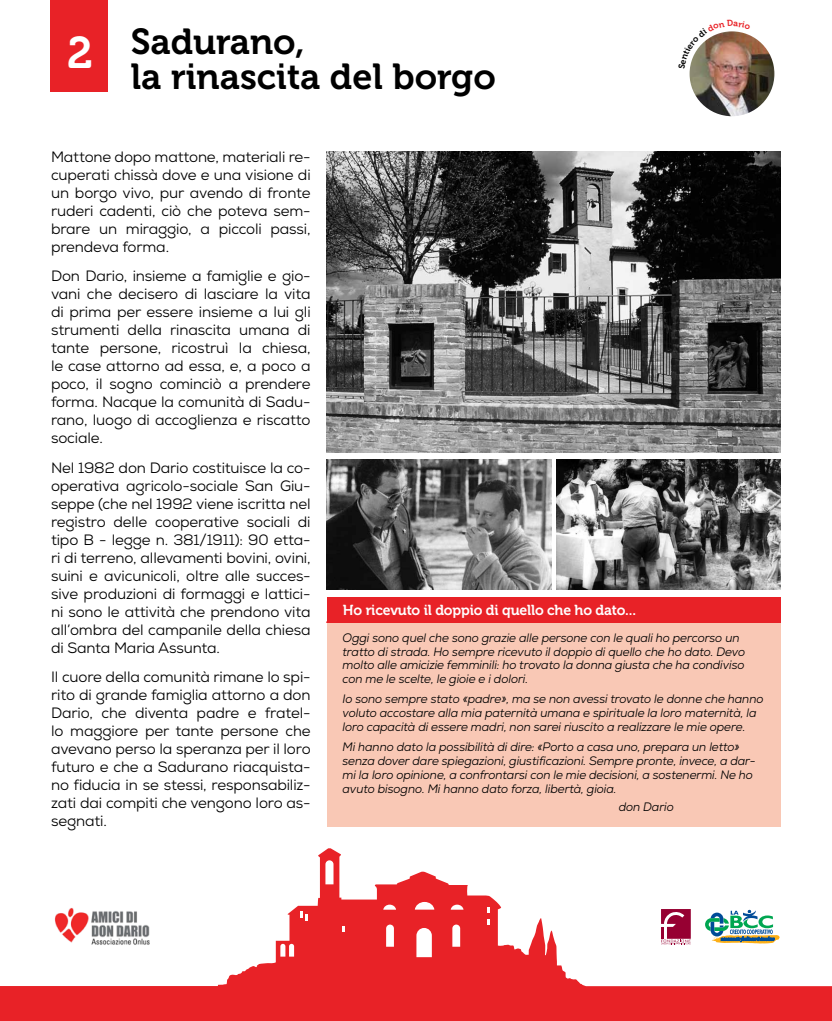
<style>
.page{position:relative;width:832px;height:1021px;background:#fff}
.page>*{position:absolute;margin:0;border:0;box-sizing:border-box;transform-origin:0 0}
.t1{font:44.2px "Museo 700";color:#fff}
.t2{font:36px/35.6px "Museo 700";color:#000}
.t3{font:15px/18px "Nexa";letter-spacing:-.01em;color:#000;text-align:justify}
.t4{font:14.4px "Museo 700";letter-spacing:-.01em;color:#fff}
.t5{font:italic 12.2px/13.9px "Nexa";letter-spacing:-.01em;color:#000}
</style>
<div class="page">
<svg style="left:0;top:848px;width:831px;height:172px"></svg>
<svg style="left:300px;top:911px;width:7px;height:9px"></svg>
<svg style="left:342px;top:925px;width:3px;height:6px"></svg>
<svg style="left:486px;top:919px;width:3px;height:5px"></svg>
<svg style="left:487px;top:907px;width:2px;height:6px"></svg>
<svg style="left:415px;top:901px;width:19px;height:8px"></svg>
<svg style="left:383px;top:904px;width:13px;height:5px"></svg>
<svg style="left:450px;top:904px;width:13px;height:5px"></svg>
<svg style="left:280px;top:943px;width:14px;height:13px"></svg>
<svg style="left:386px;top:924px;width:8px;height:22px"></svg>
<svg style="left:452px;top:924px;width:8px;height:22px"></svg>
<svg style="left:416px;top:927px;width:16px;height:30px"></svg>
<svg style="left:325px;top:860px;width:8px;height:24px"></svg>
<div style="left:50px;top:0;width:57px;height:92px;background:#e82227"></div>
<img style="left:689px;top:31px;width:85px;height:85px;border-radius:42px">
<img style="left:50px;top:905px;width:104px;height:43px">
<svg style="left:705px;top:909px;width:74px;height:34px"></svg>
<svg style="left:661px;top:909px;width:30px;height:35px"></svg>
<img style="left:326px;top:151px;width:454px;height:301px">
<div style="left:327px;top:597px;width:453px;height:229px;background:#f9c8b5"></div>
<div style="left:327px;top:597px;width:453px;height:25px;background:#e82227"></div>
<img style="left:327px;top:459px;width:224px;height:131px">
<img style="left:556px;top:459px;width:224px;height:131px">
<svg style="left:689px;top:31px;width:61px;height:38px"></svg>
<h1 class="t1" style="left:67px;top:28px;width:27px">2</h1>
<h2 class="t2" style="left:131px;top:24px;width:366px">Sadurano,<br>la rinascita del borgo</h2>
<p class="t3" style="left:51px;top:147px;width:261px">Mattone dopo mattone, materiali re&shy;cuperati chissà dove e una visione di un borgo vivo, pur avendo di fronte ruderi cadenti, ciò che poteva sem&shy;brare un miraggio, a piccoli passi, prendeva forma.</p>
<p class="t3" style="left:51px;top:266px;width:261px">Don Dario, insieme a famiglie e gio&shy;vani che decisero di lasciare la vita di prima per essere insieme a lui gli strumenti della rinascita umana di tante persone, ricostruì la chiesa, le case attorno ad essa, e, a poco a poco, il sogno cominciò a prendere forma. Nacque la comunità di Sadu&shy;rano, luogo di accoglienza e riscatto sociale.</p>
<p class="t3" style="left:51px;top:458px;width:261px">Nel 1982 don Dario costituisce la co&shy;operativa agricolo-sociale San Giu&shy;seppe (che nel 1992 viene iscritta nel registro delle cooperative sociali di tipo B - legge n. 381/1911): 90 etta&shy;ri di terreno, allevamenti bovini, ovini, suini e avicunicoli, oltre alle succes&shy;sive produzioni di formaggi e lattici&shy;ni sono le attività che prendono vita all’ombra del campanile della chiesa di Santa Maria Assunta.</p>
<p class="t3" style="left:51px;top:667px;width:261px">Il cuore della comunità rimane lo spi&shy;rito di grande famiglia attorno a don Dario, che diventa padre e fratel&shy;lo maggiore per tante persone che avevano perso la speranza per il loro futuro e che a Sadurano riacquista&shy;no fiducia in se stessi, responsabiliz&shy;zati dai compiti che vengono loro as&shy;segnati.</p>
<p class="t4" style="left:343px;top:602px;width:295px">Ho ricevuto il doppio di quello che ho dato...</p>
<p class="t5" style="left:342px;top:630px;width:404px">Oggi sono quel che sono grazie alle persone con le quali ho percorso un tratto di strada. Ho sempre ricevuto il doppio di quello che ho dato. Devo molto alle amicizie femminili: ho trovato la donna giusta che ha condiviso con me le scelte, le gioie e i dolori.</p>
<p class="t5" style="left:342px;top:692px;width:422px">Io sono sempre stato «padre», ma se non avessi trovato le donne che hanno voluto accostare alla mia paternità umana e spirituale la loro maternità, la loro capacità di essere madri, non sarei riuscito a realizzare le mie opere.</p>
<p class="t5" style="left:342px;top:739px;width:414px">Mi hanno dato la possibilità di dire: «Porto a casa uno, prepara un letto» senza dover dare spiegazioni, giustificazioni. Sempre pronte, invece, a dar&shy;mi la loro opinione, a confrontarsi con le mie decisioni, a sostenermi. Ne ho avuto bisogno. Mi hanno dato forza, libertà, gioia.</p>
<p class="t5" style="left:618px;top:800px;width:57px">don Dario</p>
</div>
